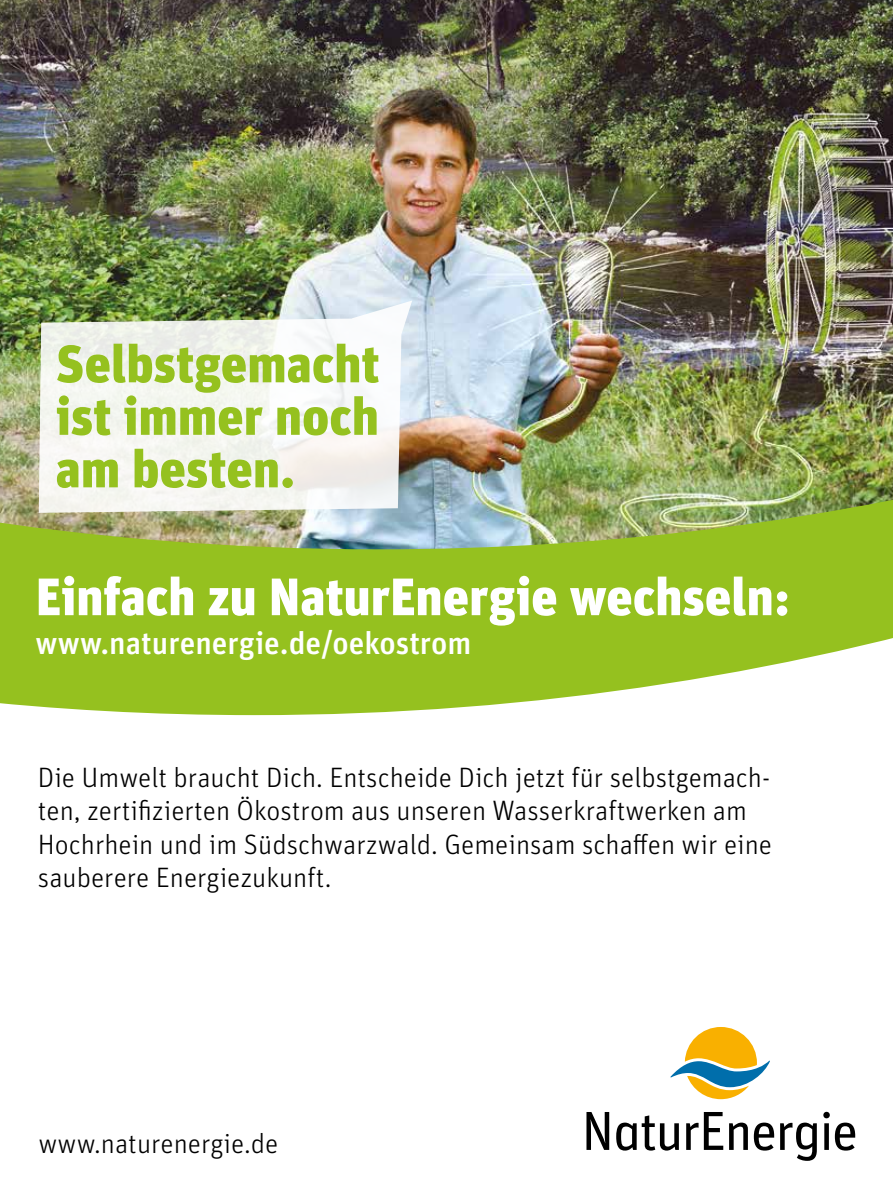
<style>
.page{position:relative;width:893px;height:1191px;background:#fff}
.page>*{position:absolute;margin:0;border:0;box-sizing:border-box;transform-origin:0 0}
.t1{font:900 52.5px/52.5px "Unit OT";color:#95c11f;text-align:justify}
.t2{font:900 52.5px "Unit OT";color:#fff}
.t3{font:500 31.5px "Unit OT";color:#fff}
.t4{font:300 28.05px/33.3px "Unit OT";color:#000}
</style>
<div class="page">
<img style="left:0;top:0;width:893px;height:464px">
<svg style="left:670px;top:1027px;width:100px;height:72px"></svg>
<svg style="left:586px;top:1112px;width:23px;height:37px"></svg>
<svg style="left:616px;top:1115px;width:63px;height:35px"></svg>
<svg style="left:729px;top:1122px;width:19px;height:27px"></svg>
<svg style="left:754px;top:1122px;width:20px;height:28px"></svg>
<svg style="left:780px;top:1122px;width:37px;height:38px"></svg>
<svg style="left:823px;top:1111px;width:32px;height:39px"></svg>
<svg style="left:686px;top:1112px;width:37px;height:37px"></svg>
<svg style="left:39px;top:300px;width:373px;height:164px;fill:#f4f5f0"></svg>
<img style="left:0;top:464px;width:893px;height:251px">
<h1 class="t1" style="left:56px;top:337px;width:325px">Selbstgemacht ist immer noch am besten.</h1>
<h1 class="t2" style="left:36px;top:564px;width:757px">Einfach zu NaturEnergie wechseln:</h1>
<p class="t3" style="left:36px;top:623px;width:437px">www.naturenergie.de/oekostrom</p>
<p class="t4" style="left:38px;top:761px;width:736px">Die Umwelt braucht Dich. Entscheide Dich jetzt für selbstgemach&shy;ten, zertifizierten Ökostrom aus unseren Wasserkraftwerken am Hochrhein und im Südschwarzwald. Gemeinsam schaffen wir eine sauberere Energiezukunft.</p>
<p class="t4" style="left:38px;top:1127px;width:242px">www.naturenergie.de</p>
</div>
